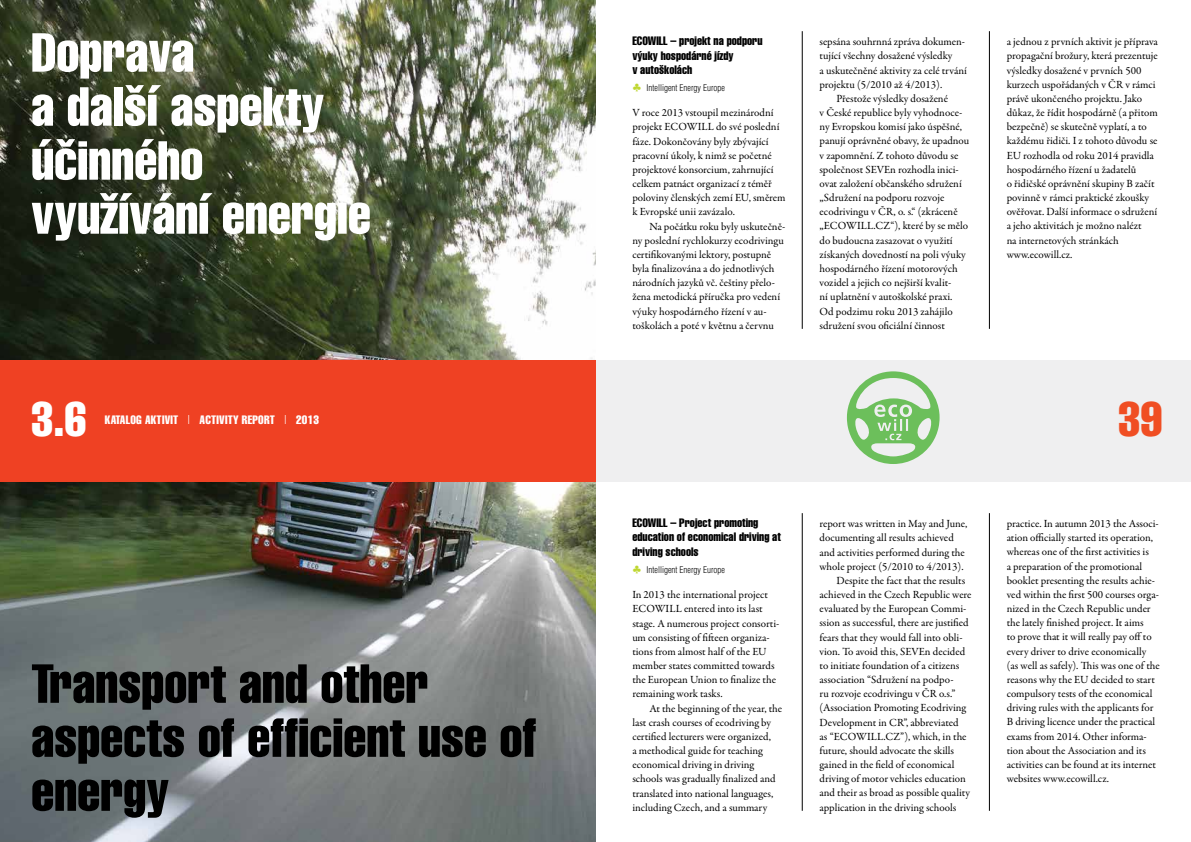
<style>
.page{position:relative;width:1191px;height:842px;background:#fff}
.page>*{position:absolute;margin:0;border:0;box-sizing:border-box;transform-origin:0 0}
.t1{font:extra-condensed 54px/54px "Helvetica CE";color:#000}
.t2{font:extra-condensed 54px/54px "Helvetica CE";color:#fff}
.t3{font:extra-condensed 47.8px "Helvetica CE";color:#fff}
.t4{font:extra-condensed 47.8px "Helvetica CE";color:#f04e23}
.t5{font:extra-condensed 12px/14.2px "Helvetica CE";color:#000}
.t6{font:extra-condensed 12px "Helvetica CE";letter-spacing:.02em;color:#fff}
.t7{font:11px/14.2px "Garamond Premr Pro";color:#000}
.t8{font:300 condensed 9px "Helvetica CE";color:#000}
.s1{font-family:"Adobe Gothic Std";font-weight:700;font-stretch:normal;color:#bfd730}
.s2{font-weight:300;font-stretch:condensed}
</style>
<div class="page">
<hr style="left:802px;top:31px;width:1px;height:298px;background:#000">
<hr style="left:802px;top:513px;width:1px;height:298px;background:#000">
<hr style="left:989px;top:31px;width:1px;height:298px;background:#000">
<hr style="left:989px;top:513px;width:1px;height:298px;background:#000">
<div style="left:595px;top:360px;width:596px;height:122px;background:#efeff0"></div>
<img style="left:0;top:0;width:595px;height:842px">
<div style="left:0;top:360px;width:595px;height:122px;background:#ef4123"></div>
<svg style="left:847px;top:371px;width:92px;height:93px"></svg>
<h1 class="t2" style="left:31px;top:27px;width:341px">Doprava<br>a další aspekty účinného využívání energie</h1>
<p class="t5" style="left:632px;top:34px;width:132px">ECOWILL – projekt na podporu výuky hospodárné jízdy<br>v autoškolách</p>
<p class="t8" style="left:632px;top:83px;width:94px"><span class="s1">♣</span> Intelligent Energy Europe</p>
<p class="t7" style="left:632px;top:106px;width:155px">V roce 2013 vstoupil mezinárodní projekt ECOWILL do své poslední fáze. Dokončovány byly zbývající pracovní úkoly, k nimž se početné projektové konsorcium, zahrnující celkem patnáct organizací z téměř poloviny členských zemí EU, směrem k Evropské unii zavázalo.</p>
<p class="t7" style="left:632px;top:219px;width:154px;text-indent:17px">Na počátku roku byly uskutečně&shy;ny poslední rychlokurzy ecodrivingu certifikovanými lektory, postupně byla finalizována a do jednotlivých národních jazyků vč. češtiny přelo&shy;žena metodická příručka pro vedení výuky hospodárného řízení v au&shy;toškolách a poté v květnu a červnu</p>
<p class="t7" style="left:819px;top:35px;width:147px">sepsána souhrnná zpráva dokumen-</p>
<p class="t7" style="left:819px;top:49px;width:134px">tující všechny dosažené výsledky</p>
<p class="t7" style="left:819px;top:63px;width:149px">a uskutečněné aktivity za celé trvání</p>
<p class="t7" style="left:819px;top:77px;width:124px">projektu (5/2010 až 4/2013).</p>
<p class="t7" style="left:836px;top:92px;width:113px">Přestože výsledky dosažené</p>
<p class="t7" style="left:819px;top:106px;width:144px">v České republice byly vyhodnoce-</p>
<p class="t7" style="left:819px;top:120px;width:144px">ny Evropskou komisí jako úspěšné,</p>
<p class="t7" style="left:819px;top:134px;width:151px">panují oprávněné obavy, že upadnou</p>
<p class="t7" style="left:819px;top:148px;width:140px">v zapomnění. Z tohoto důvodu se</p>
<p class="t7" style="left:819px;top:162px;width:141px">společnost SEVEn rozhodla inici-</p>
<p class="t7" style="left:819px;top:177px;width:144px">ovat založení občanského sdružení</p>
<p class="t7" style="left:819px;top:191px;width:126px">„Sdružení na podporu rozvoje</p>
<p class="t7" style="left:819px;top:205px;width:140px">ecodrivingu v ČR, o. s.“ (zkráceně</p>
<p class="t7" style="left:819px;top:219px;width:150px">„ECOWILL.CZ“), které by se mělo</p>
<p class="t7" style="left:819px;top:233px;width:135px">do budoucna zasazovat o využití</p>
<p class="t7" style="left:819px;top:247px;width:148px">získaných dovedností na poli výuky</p>
<p class="t7" style="left:819px;top:262px;width:140px">hospodárného řízení motorových</p>
<p class="t7" style="left:819px;top:276px;width:133px">vozidel a jejich co nejširší kvalit-</p>
<p class="t7" style="left:819px;top:290px;width:134px">ní uplatnění v autoškolské praxi.</p>
<p class="t7" style="left:819px;top:304px;width:135px">Od podzimu roku 2013 zahájilo</p>
<p class="t7" style="left:819px;top:318px;width:127px">sdružení svou oficiální činnost</p>
<p class="t7" style="left:1006px;top:35px;width:153px">a jednou z prvních aktivit je příprava propagační brožury, která prezentuje výsledky dosažené v prvních 500 kurzech uspořádaných v ČR v rámci právě ukončeného projektu. Jako důkaz, že řídit hospodárně (a přitom bezpečně) se skutečně vyplatí, a to každému řidiči. I z tohoto důvodu se EU rozhodla od roku 2014 pravidla hospodárného řízení u žadatelů<br>o řidičské oprávnění skupiny B začít povinně v rámci praktické zkoušky ověřovat. Další informace o sdružení a jeho aktivitách je možno nalézt<br>na internetových stránkách www.ecowill.cz.</p>
<h2 class="t3" style="left:31px;top:393px;width:57px">3.6</h2>
<h2 class="t4" style="left:1118px;top:393px;width:46px">39</h2>
<p class="t6" style="left:105px;top:413px;width:216px">KATALOG AKTIVIT <span class="s2">|</span> ACTIVITY REPORT <span class="s2">|</span> 2013</p>
<h1 class="t1" style="left:31px;top:658px;width:507px">Transport and other aspects of efficient use of energy</h1>
<p class="t5" style="left:632px;top:516px;width:150px">ECOWILL – Project promoting education of economical driving at driving schools</p>
<p class="t8" style="left:632px;top:565px;width:94px"><span class="s1">♣</span> Intelligent Energy Europe</p>
<p class="t7" style="left:632px;top:588px;width:148px">In 2013 the international project<br>ECOWILL entered into its last stage. A numerous project consorti&shy;um consisting of fifteen organiza&shy;tions from almost half of the EU member states committed towards the European Union to finalize the remaining work tasks.</p>
<p class="t7" style="left:632px;top:701px;width:151px;text-indent:17px">At the beginning of the year, the last crash courses of ecodriving by certified lecturers were organized,<br>a methodical guide for teaching economical driving in driving schools was gradually finalized and translated into national languages, including Czech, and a summary</p>
<p class="t7" style="left:819px;top:517px;width:149px">report was written in May and June,</p>
<p class="t7" style="left:819px;top:531px;width:136px">documenting all results achieved</p>
<p class="t7" style="left:819px;top:545px;width:147px">and activities performed during the</p>
<p class="t7" style="left:819px;top:559px;width:146px">whole project (5/2010 to 4/2013).</p>
<p class="t7" style="left:836px;top:574px;width:130px">Despite the fact that the results</p>
<p class="t7" style="left:819px;top:588px;width:154px">achieved in the Czech Republic were</p>
<p class="t7" style="left:819px;top:602px;width:148px">evaluated by the European Commi-</p>
<p class="t7" style="left:819px;top:616px;width:151px">ssion as successful, there are justified</p>
<p class="t7" style="left:819px;top:630px;width:145px">fears that they would fall into obli-</p>
<p class="t7" style="left:819px;top:644px;width:147px">vion. To avoid this, SEVEn decided</p>
<p class="t7" style="left:819px;top:659px;width:141px">to initiate foundation of a citizens</p>
<p class="t7" style="left:819px;top:673px;width:135px">association “Sdružení na podpo-</p>
<p class="t7" style="left:819px;top:687px;width:137px">ru rozvoje ecodrivingu v ČR o.s.”</p>
<p class="t7" style="left:819px;top:701px;width:148px">(Association Promoting Ecodriving</p>
<p class="t7" style="left:819px;top:715px;width:141px">Development in CR”, abbreviated</p>
<p class="t7" style="left:819px;top:729px;width:149px">as “ECOWILL.CZ”), which, in the</p>
<p class="t7" style="left:819px;top:744px;width:136px">future, should advocate the skills</p>
<p class="t7" style="left:819px;top:758px;width:136px">gained in the field of economical</p>
<p class="t7" style="left:819px;top:772px;width:148px">driving of motor vehicles education</p>
<p class="t7" style="left:819px;top:786px;width:152px">and their as broad as possible quality</p>
<p class="t7" style="left:819px;top:800px;width:138px">application in the driving schools</p>
<p class="t7" style="left:1006px;top:517px;width:155px">practice. In autumn 2013 the Associ&shy;ation officially started its operation, whereas one of the first activities is<br>a preparation of the promotional booklet presenting the results achie&shy;ved within the first 500 courses orga&shy;nized in the Czech Republic under the lately finished project. It aims<br>to prove that it will really pay off to every driver to drive economically (as well as safely). This was one of the reasons why the EU decided to start compulsory tests of the economical driving rules with the applicants for B driving licence under the practical exams from 2014. Other informa&shy;tion about the Association and its activities can be found at its internet websites www.ecowill.cz.</p>
</div>
